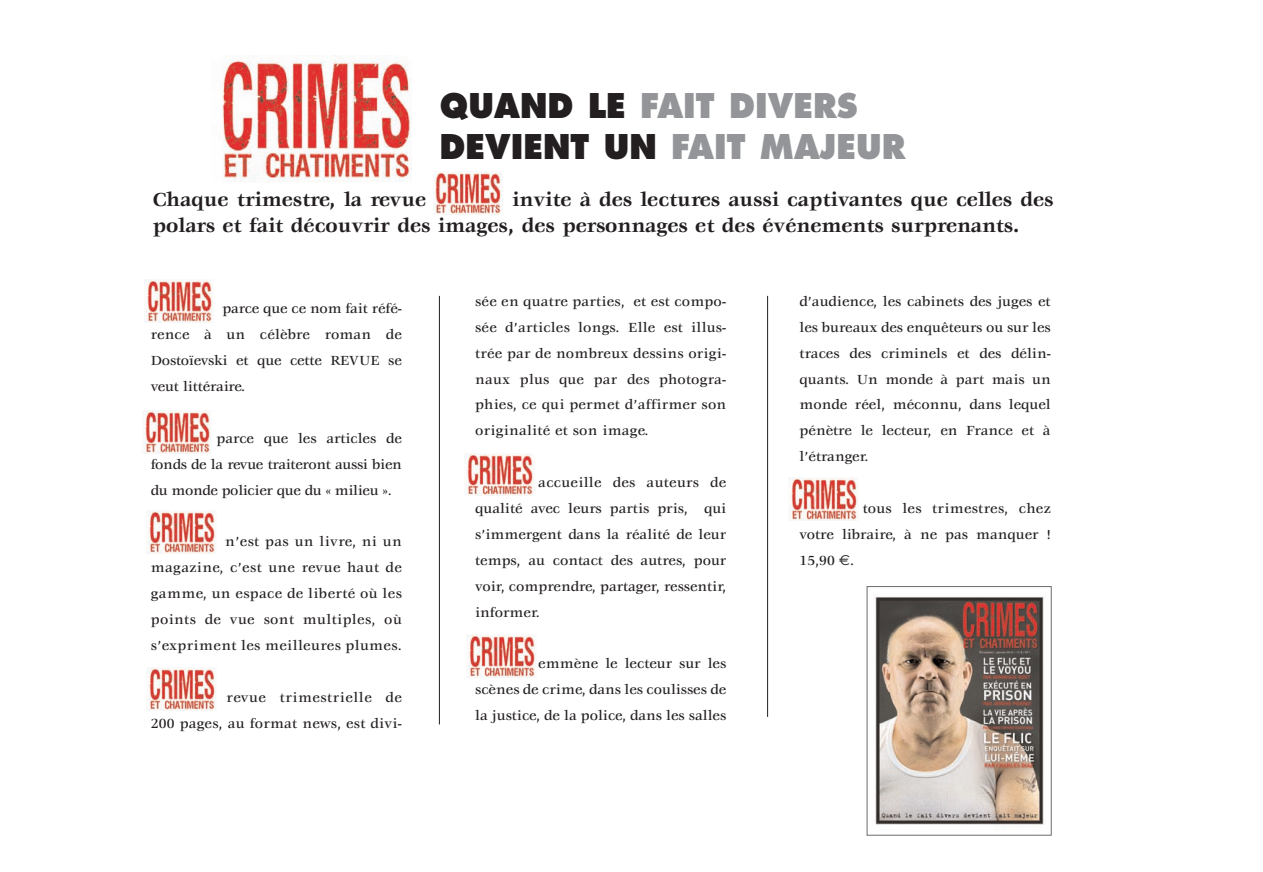
<style>
.page{position:relative;width:1263px;height:872px;background:#fff}
.page>*{position:absolute;margin:0;border:0;box-sizing:border-box;transform-origin:0 0}
.t1{font:800 33.15px/41px "Futura";color:#939598;scale:.95 1}
.t2{font:700 20.7px/26.8px "Veljovic";color:#231f20}
.t3{font:500 14.55px/25.8px "Veljovic";color:#231f20;text-align:justify}
.s1{color:#231f20}
.s2{font-family:"Euro Sans";font-weight:400}
</style>
<div class="page">
<hr style="left:439px;top:296px;width:1px;height:428px;background:#231f20">
<hr style="left:767px;top:296px;width:1px;height:420px;background:#231f20">
<img style="left:222px;top:55px;width:190px;height:127px">
<img style="left:144px;top:279px;width:69px;height:43px">
<img style="left:142px;top:410px;width:69px;height:43px">
<img style="left:147px;top:667px;width:69px;height:43px">
<img style="left:434px;top:172px;width:68px;height:43px">
<img style="left:147px;top:510px;width:69px;height:43px">
<img style="left:875px;top:596px;width:169px;height:229px">
<img style="left:464px;top:453px;width:70px;height:43px">
<img style="left:466px;top:634px;width:70px;height:43px">
<img style="left:788px;top:477px;width:70px;height:43px">
<h1 class="t1" style="left:440px;top:88px;width:492px"><span class="s1">QUAND LE</span> FAIT DIVERS<br><span class="s1">DEVIENT UN</span> FAIT MAJEUR</h1>
<h2 class="t2" style="left:153px;top:187px;width:902px;text-indent:359px">invite à des lectures aussi captivantes que celles des polars et fait découvrir des images, des personnages et des événements surprenants.</h2>
<h2 class="t2" style="left:153px;top:187px;width:275px">Chaque trimestre, la revue</h2>
<p class="t3" style="left:151px;top:297px;width:253px;text-indent:72px">parce que ce nom fait réfé&shy;rence à un célèbre roman de Dostoïevski et que cette REVUE se veut littéraire.</p>
<p class="t3" style="left:151px;top:426px;width:253px;text-indent:66px">parce que les articles de fonds de la revue traiteront aussi bien du monde policier que du « milieu ».</p>
<p class="t3" style="left:151px;top:529px;width:253px;text-indent:75px">n’est pas un livre, ni un magazine, c’est une revue haut de gamme, un espace de liberté où les points de vue sont multiples, où s’expriment les meilleures plumes.</p>
<p class="t3" style="left:151px;top:685px;width:253px;text-align:right">revue trimestrielle de<br>200 pages, au format news, est divi-</p>
<p class="t3" style="left:475px;top:289px;width:253px">sée en quatre parties, et est compo&shy;sée d’articles longs. Elle est illus&shy;trée par de nombreux dessins origi&shy;naux plus que par des photogra&shy;phies, ce qui permet d’affirmer son originalité et son image.</p>
<p class="t3" style="left:475px;top:470px;width:253px;text-indent:63px">accueille des auteurs de qualité avec leurs partis pris, qui s’immergent dans la réalité de leur temps, au contact des autres, pour voir, comprendre, partager, ressentir, informer.</p>
<p class="t3" style="left:475px;top:651px;width:253px;text-indent:63px">emmène le lecteur sur les scènes de crime, dans les coulisses de la justice, de la police, dans les salles</p>
<p class="t3" style="left:800px;top:289px;width:253px">d’audience, les cabinets des juges et les bureaux des enquêteurs ou sur les traces des criminels et des délin&shy;quants. Un monde à part mais un monde réel, méconnu, dans lequel pénètre le lecteur, en France et à l’étranger.</p>
<p class="t3" style="left:800px;top:496px;width:253px;text-indent:63px">tous les trimestres, chez votre libraire, à ne pas manquer !<br>15,90 <span class="s2">€</span>.</p>
</div>
